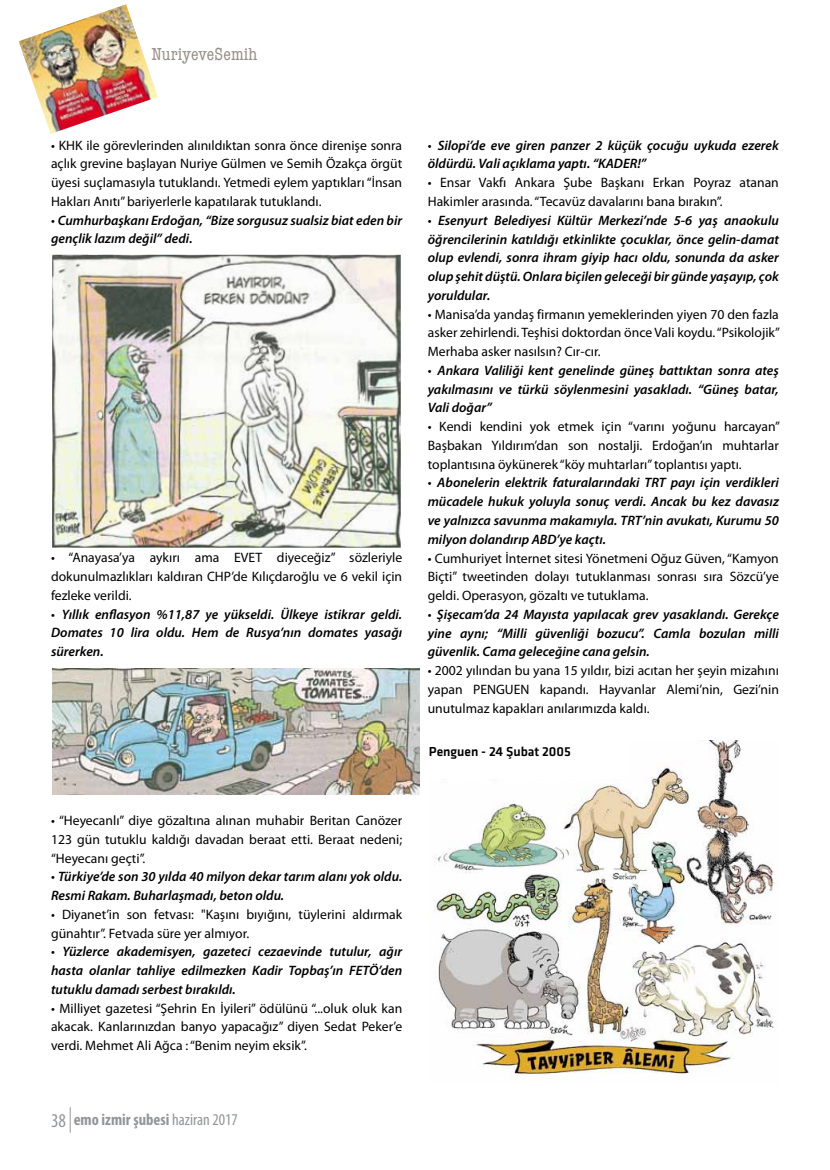
<style>
.page{position:relative;width:830px;height:1170px;background:#fff}
.page>*{position:absolute;margin:0;border:0;box-sizing:border-box;transform-origin:0 0}
.t1{font:condensed 18px "American Typewriter";letter-spacing:.01em;color:#978d86}
.t2{font:700 condensed 16.5px "Myriad Pro";color:#939598}
.t3{font:13.65px/18.8px "Myriad Pro";color:#000;text-align:justify}
.t4{font:italic 600 13.65px/18.8px "Myriad Pro";color:#000;text-align:justify}
.t5{font:500 13.5px "Klavika";color:#000}
.s1{font-weight:400;font-style:normal}
.s2{font-weight:400;font-size:19.5px}
.s3{font-weight:400}
</style>
<div class="page">
<svg style="left:70px;top:1107px;width:1px;height:25px"></svg>
<img style="left:434px;top:740px;width:341px;height:334px">
<img style="left:19px;top:4px;width:139px;height:130px">
<img style="left:52px;top:255px;width:348px;height:292px">
<img style="left:52px;top:668px;width:367px;height:126px">
<svg style="left:434px;top:740px;width:194px;height:38px"></svg>
<h1 class="t1" style="left:151px;top:40px;width:107px">NuriyeveSemih</h1>
<p class="t3" style="left:51px;top:135px;width:352px">• KHK ile görevlerinden alınıldıktan sonra önce direnişe sonra açlık grevine başlayan Nuriye Gülmen ve Semih Özakça örgüt üyesi suçlamasıyla tutuklandı. Yetmedi eylem yaptıkları “İnsan Hakları Anıtı” bariyerlerle kapatılarak tutuklandı.</p>
<p class="t4" style="left:51px;top:210px;width:352px"><span class="s1">•</span> Cumhurbaşkanı Erdoğan, “Bize sorgusuz sualsiz biat eden bir gençlik lazım değil” dedi.</p>
<p class="t3" style="left:51px;top:548px;width:352px">• “Anayasa’ya aykırı ama EVET diyeceğiz” sözleriyle dokunulmazlıkları kaldıran CHP’de Kılıçdaroğlu ve 6 vekil için fezleke verildi.</p>
<p class="t4" style="left:51px;top:604px;width:352px"><span class="s1">•</span> Yıllık enflasyon %11,87 ye yükseldi. Ülkeye istikrar geldi.<br>Domates 10 lira oldu. Hem de Rusya’nın domates yasağı sürerken.</p>
<p class="t3" style="left:51px;top:810px;width:352px">• “Heyecanlı” diye gözaltına alınan muhabir Beritan Canözer 123 gün tutuklu kaldığı davadan beraat etti. Beraat nedeni; “Heyecanı geçti”.</p>
<p class="t4" style="left:51px;top:867px;width:352px"><span class="s1">•</span> Türkiye’de son 30 yılda 40 milyon dekar tarım alanı yok oldu.<br>Resmi Rakam. Buharlaşmadı, beton oldu.</p>
<p class="t3" style="left:51px;top:904px;width:352px">• Diyanet’in son fetvası: "Kaşını bıyığını, tüylerini aldırmak günahtır”. Fetvada süre yer almıyor.</p>
<p class="t4" style="left:51px;top:942px;width:352px"><span class="s1">•</span> Yüzlerce akademisyen, gazeteci cezaevinde tutulur, ağır hasta olanlar tahliye edilmezken Kadir Topbaş’ın FETÖ’den tutuklu damadı serbest bırakıldı.</p>
<p class="t3" style="left:51px;top:998px;width:352px">• Milliyet gazetesi “Şehrin En İyileri” ödülünü “...oluk oluk kan akacak. Kanlarınızdan banyo yapacağız” diyen Sedat Peker’e verdi. Mehmet Ali Ağca : “Benim neyim eksik”.</p>
<p class="t2" style="left:51px;top:1109px;width:188px"><span class="s2">38</span> emo izmir şubesi <span class="s3">haziran 2017</span></p>
<p class="t4" style="left:427px;top:135px;width:352px"><span class="s1">•</span> Silopi’de eve giren panzer 2 küçük çocuğu uykuda ezerek öldürdü. Vali açıklama yaptı. “KADER!”</p>
<p class="t3" style="left:427px;top:173px;width:352px">• Ensar Vakfı Ankara Şube Başkanı Erkan Poyraz atanan<br>Hakimler arasında. “Tecavüz davalarını bana bırakın”.</p>
<p class="t4" style="left:427px;top:210px;width:352px"><span class="s1">•</span> Esenyurt Belediyesi Kültür Merkezi’nde 5-6 yaş anaokulu öğrencilerinin katıldığı etkinlikte çocuklar, önce gelin-damat olup evlendi, sonra ihram giyip hacı oldu, sonunda da asker olup şehit düştü. Onlara biçilen geleceği bir günde yaşayıp, çok yoruldular.</p>
<p class="t3" style="left:427px;top:304px;width:353px">• Manisa’da yandaş firmanın yemeklerinden yiyen 70 den fazla asker zehirlendi. Teşhisi doktordan önce Vali koydu. “Psikolojik” Merhaba asker nasılsın? Cır-cır.</p>
<p class="t4" style="left:427px;top:360px;width:352px"><span class="s1">•</span> Ankara Valiliği kent genelinde güneş battıktan sonra ateş yakılmasını ve türkü söylenmesini yasakladı. “Güneş batar, Vali doğar”</p>
<p class="t3" style="left:427px;top:417px;width:353px">• Kendi kendini yok etmek için “varını yoğunu harcayan” Başbakan Yıldırım’dan son nostalji. Erdoğan’ın muhtarlar toplantısına öykünerek “köy muhtarları” toplantısı yaptı.</p>
<p class="t4" style="left:427px;top:473px;width:352px"><span class="s1">•</span> Abonelerin elektrik faturalarındaki TRT payı için verdikleri mücadele hukuk yoluyla sonuç verdi. Ancak bu kez davasız ve yalnızca savunma makamıyla. TRT’nin avukatı, Kurumu 50 milyon dolandırıp ABD’ye kaçtı.</p>
<p class="t3" style="left:427px;top:548px;width:352px">• Cumhuriyet İnternet sitesi Yönetmeni Oğuz Güven, “Kamyon Biçti” tweetinden dolayı tutuklanması sonrası sıra Sözcü’ye geldi. Operasyon, gözaltı ve tutuklama.</p>
<p class="t4" style="left:427px;top:604px;width:352px"><span class="s1">•</span> Şişecam’da 24 Mayısta yapılacak grev yasaklandı. Gerekçe yine aynı; “Milli güvenliği bozucu”. Camla bozulan milli güvenlik. Cama geleceğine cana gelsin.</p>
<p class="t3" style="left:427px;top:661px;width:352px">• 2002 yılından bu yana 15 yıldır, bizi acıtan her şeyin mizahını yapan PENGUEN kapandı. Hayvanlar Alemi’nin, Gezi’nin unutulmaz kapakları anılarımızda kaldı.</p>
<p class="t5" style="left:428px;top:744px;width:143px">Penguen - 24 Şubat 2005</p>
</div>
